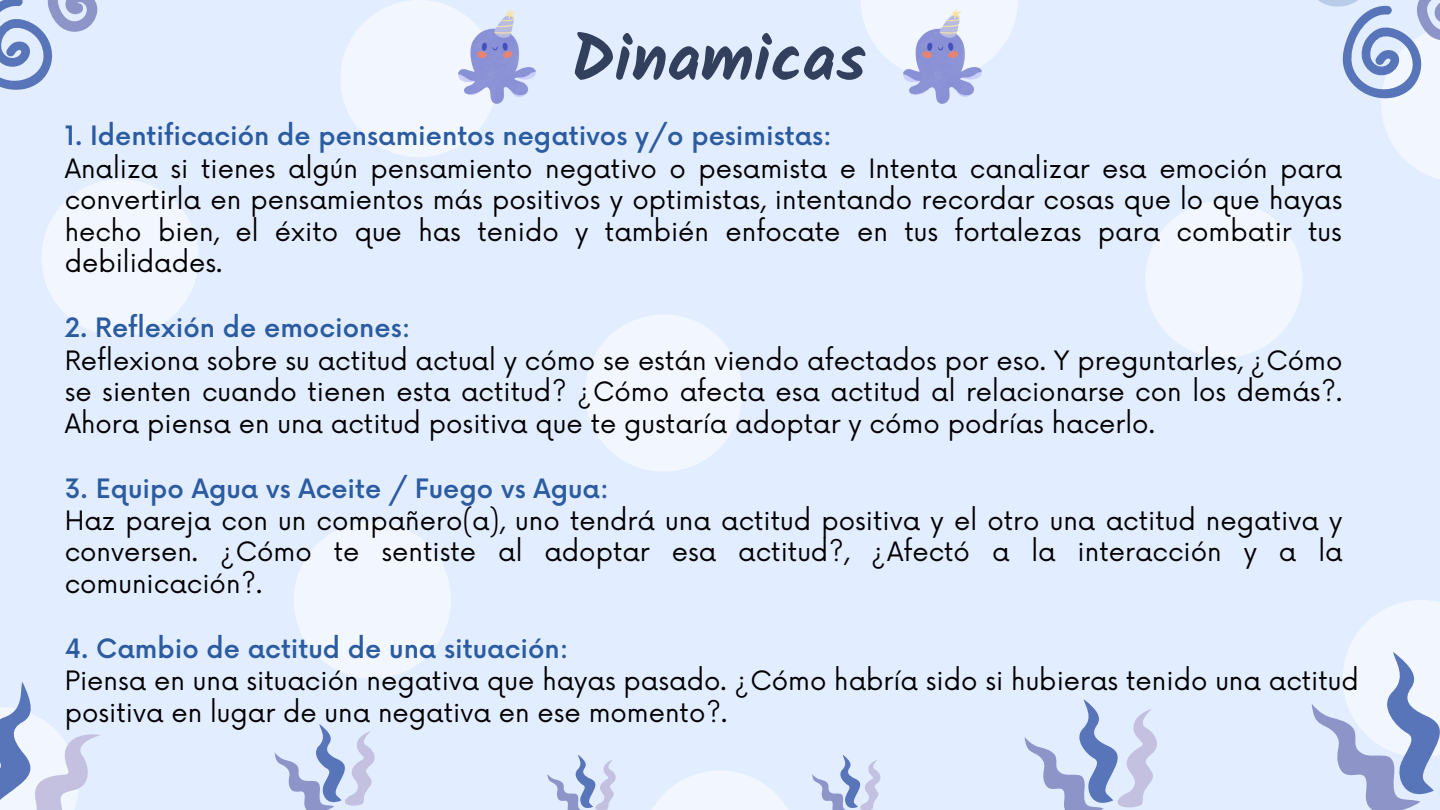
<style>
.page{position:relative;width:1440px;height:810px;background:#e2edff}
.page>*{position:absolute;margin:0;border:0;box-sizing:border-box;transform-origin:0 0}
.t1{font:700 65px "Kalam";color:#323f5d}
.t2{font:26px/31.5px "Now";color:#000;text-align:justify}
.t3{font:500 26px "Now";color:#2b5ba0}
</style>
<div class="page">
<div style="left:861px;top:0;width:157px;height:79px;background:linear-gradient(to right,#eff5ff,#eff5ff)"></div>
<div style="left:585px;top:314px;width:157px;height:158px;background:#f6f9ff;border-radius:50%"></div>
<div style="left:641px;top:770px;width:158px;height:40px;background:linear-gradient(to right,#ecf3ff,#ecf3ff)"></div>
<div style="left:294px;top:521px;width:157px;height:158px;background:#f6f9ff;border-radius:50%"></div>
<div style="left:1343px;top:600px;width:97px;height:157px;background:linear-gradient(to right,#e5efff,#f6faff)"></div>
<div style="left:42px;top:179px;width:157px;height:157px;background:#f6f9ff;border-radius:50%"></div>
<div style="left:340px;top:0;width:158px;height:157px;background:#f6f9ff;border-radius:50%"></div>
<div style="left:1145px;top:201px;width:157px;height:157px;background:#f6f9ff;border-radius:50%"></div>
<div style="left:1381px;top:25px;width:59px;height:157px;background:linear-gradient(to right,#e9f1ff,#f3f8ff)"></div>
<svg style="left:547px;top:755px;width:69px;height:55px"></svg>
<svg style="left:274px;top:724px;width:101px;height:86px"></svg>
<svg style="left:1024px;top:699px;width:133px;height:111px"></svg>
<svg style="left:1311px;top:644px;width:129px;height:166px"></svg>
<img style="left:459px;top:10px;width:77px;height:94px">
<img style="left:904px;top:10px;width:77px;height:94px">
<svg style="left:1318px;top:0;width:122px;height:99px"></svg>
<svg style="left:0;top:0;width:98px;height:90px"></svg>
<svg style="left:0;top:682px;width:100px;height:128px"></svg>
<svg style="left:812px;top:755px;width:69px;height:55px"></svg>
<p class="t1" style="left:571px;top:20px;width:296px">Dinamicas</p>
<p class="t3" style="left:65px;top:122px;width:769px">1. Identificación de pensamientos negativos y/o pesimistas:</p>
<p class="t2" style="left:65px;top:154px;width:1279px">Analiza si tienes algún pensamiento negativo o pesamista e Intenta canalizar esa emoción para convertirla en pensamientos más positivos y optimistas, intentando recordar cosas que lo que hayas hecho bien, el éxito que has tenido y también enfocate en tus fortalezas para combatir tus debilidades.</p>
<p class="t3" style="left:65px;top:314px;width:347px">2. Reflexión de emociones:</p>
<p class="t2" style="left:65px;top:346px;width:1279px">Reflexiona sobre su actitud actual y cómo se están viendo afectados por eso. Y preguntarles, ¿Cómo se sienten cuando tienen esta actitud? ¿Cómo afecta esa actitud al relacionarse con los demás?.<br>Ahora piensa en una actitud positiva que te gustaría adoptar y cómo podrías hacerlo.</p>
<p class="t3" style="left:65px;top:474px;width:546px">3. Equipo Agua vs Aceite / Fuego vs Agua:</p>
<p class="t2" style="left:65px;top:506px;width:1279px">Haz pareja con un compañero(a), uno tendrá una actitud positiva y el otro una actitud negativa y conversen. ¿Cómo te sentiste al adoptar esa actitud?, ¿Afectó a la interacción y a la comunicación?.</p>
<p class="t3" style="left:65px;top:635px;width:505px">4. Cambio de actitud de una situación:</p>
<p class="t2" style="left:65px;top:667px;width:1296px">Piensa en una situación negativa que hayas pasado. ¿Cómo habría sido si hubieras tenido una actitud positiva en lugar de una negativa en ese momento?.</p>
</div>
